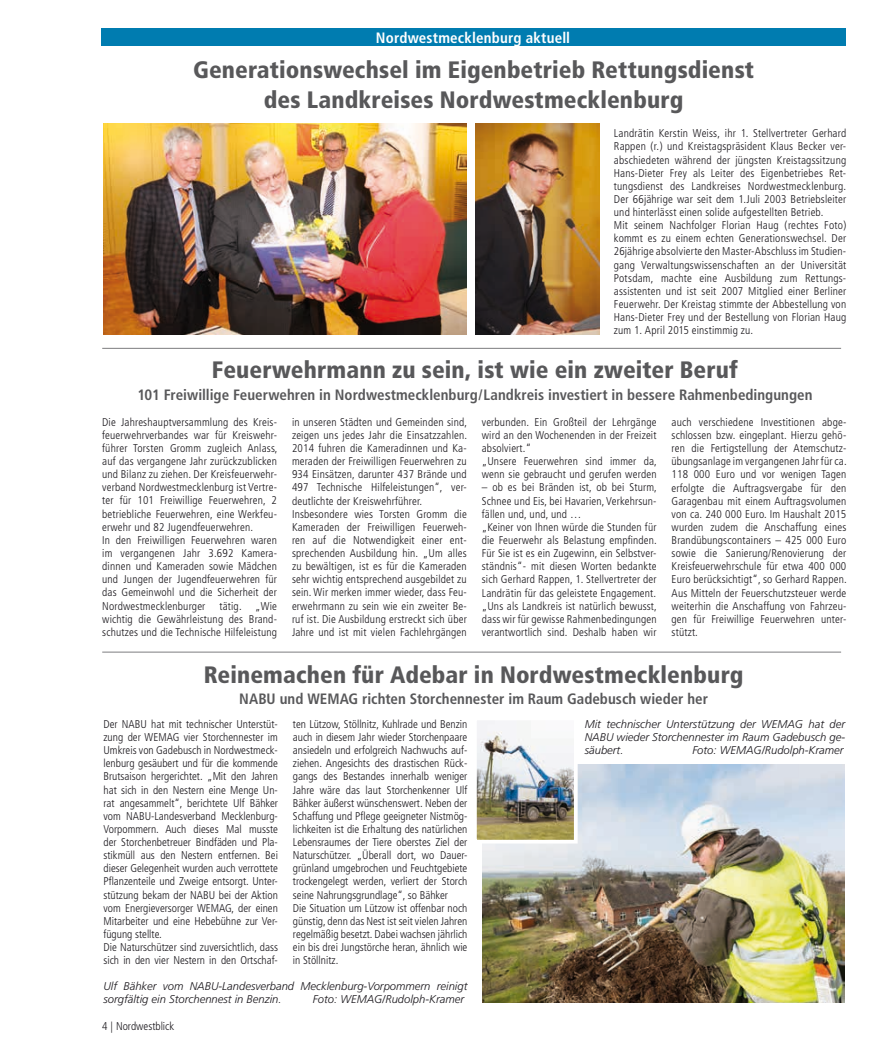
<style>
.page{position:relative;width:877px;height:1049px;background:#fff}
.page>*{position:absolute;margin:0;border:0;box-sizing:border-box;transform-origin:0 0}
.t1{font:900 condensed 23.75px/30px "Frutiger";letter-spacing:.005em;color:#58585a;text-align:center}
.t2{font:700 condensed 15px "Frutiger";color:#58585a}
.t3{font:700 condensed 15px "Frutiger";letter-spacing:.01em;color:#fff}
.t4{font:300 condensed 11.25px/13.1px "Frutiger";letter-spacing:.015em;color:#1a171c}
.t5{font:italic 300 11.25px/13.1px "Frutiger";color:#1a171c}
</style>
<div class="page">
<div style="left:101px;top:28px;width:744px;height:18px;background:#007cb0"></div>
<img style="left:475px;top:123px;width:125px;height:211px">
<img style="left:482px;top:764px;width:362px;height:239px">
<img style="left:103px;top:123px;width:363px;height:211px">
<hr style="left:102px;top:348px;width:739px;height:1px;background:#7c7d7f">
<hr style="left:102px;top:652px;width:739px;height:1px;background:#7c7d7f">
<img style="left:478px;top:721px;width:95px;height:117px">
<div style="left:473px;top:716px;width:105px;height:127px;border:4px solid #fff"></div>
<h2 class="t3" style="left:376px;top:29px;width:196px">Nordwestmecklenburg aktuell</h2>
<h1 class="t1" style="left:193px;top:55px;width:563px">Generationswechsel im Eigenbetrieb Rettungsdienst des Landkreises Nordwestmecklenburg</h1>
<p class="t4" style="left:614px;top:127px;width:234px">Landrätin Kerstin Weiss, ihr 1. Stellvertreter Gerhard Rappen (r.) und Kreistagspräsident Klaus Becker ver&shy;abschiedeten während der jüngsten Kreistagssitzung Hans-Dieter Frey als Leiter des Eigenbetriebes Ret&shy;tungsdienst des Landkreises Nordwestmecklenburg.<br>Der 66jährige war seit dem 1.Juli 2003 Betriebsleiter und hinterlässt einen solide aufgestellten Betrieb.<br>Mit seinem Nachfolger Florian Haug (rechtes Foto) kommt es zu einem echten Generationswechsel. Der 26jährige absolvierte den Master-Abschluss im Studien&shy;gang Verwaltungswissenschaften an der Universität Potsdam, machte eine Ausbildung zum Rettungs&shy;assistenten und ist seit 2007 Mitglied einer Berliner Feuerwehr. Der Kreistag stimmte der Abbestellung von Hans-Dieter Frey und der Bestellung von Florian Haug zum 1. April 2015 einstimmig zu.</p>
<h1 class="t1" style="left:212px;top:355px;width:528px">Feuerwehrmann zu sein, ist wie ein zweiter Beruf</h1>
<h2 class="t2" style="left:137px;top:386px;width:677px">101 Freiwillige Feuerwehren in Nordwestmecklenburg/Landkreis investiert in bessere Rahmenbedingungen</h2>
<p class="t4" style="left:102px;top:415px;width:177px">Die Jahreshauptversammlung des Kreis&shy;feuerwehrverbandes war für Kreiswehr&shy;führer Torsten Gromm zugleich Anlass, auf das vergangene Jahr zurückzublicken und Bilanz zu ziehen. Der Kreisfeuerwehr&shy;verband Nordwestmecklenburg ist Vertre&shy;ter für 101 Freiwillige Feuerwehren, 2 betriebliche Feuerwehren, eine Werkfeu&shy;erwehr und 82 Jugendfeuerwehren.<br>In den Freiwilligen Feuerwehren waren im vergangenen Jahr 3.692 Kamera&shy;dinnen und Kameraden sowie Mädchen und Jungen der Jugendfeuerwehren für das Gemeinwohl und die Sicherheit der Nordwestmecklenburger tätig. „Wie wichtig die Gewährleistung des Brand&shy;schutzes und die Technische Hilfeleistung</p>
<p class="t4" style="left:292px;top:415px;width:177px">in unseren Städten und Gemeinden sind, zeigen uns jedes Jahr die Einsatzzahlen.<br>2014 fuhren die Kameradinnen und Ka&shy;meraden der Freiwilligen Feuerwehren zu 934 Einsätzen, darunter 437 Brände und 497 Technische Hilfeleistungen“, ver&shy;deutlichte der Kreiswehrführer.<br>Insbesondere wies Torsten Gromm die Kameraden der Freiwilligen Feuerweh&shy;ren auf die Notwendigkeit einer ent&shy;sprechenden Ausbildung hin. „Um alles zu bewältigen, ist es für die Kameraden sehr wichtig entsprechend ausgebildet zu sein. Wir merken immer wieder, dass Feu&shy;erwehrmann zu sein wie ein zweiter Be&shy;ruf ist. Die Ausbildung erstreckt sich über Jahre und ist mit vielen Fachlehrgängen</p>
<p class="t4" style="left:482px;top:415px;width:177px">verbunden. Ein Großteil der Lehrgänge wird an den Wochenenden in der Freizeit absolviert.“<br>„Unsere Feuerwehren sind immer da, wenn sie gebraucht und gerufen werden</p>
<p class="t4" style="left:482px;top:481px;width:177px">– ob es bei Bränden ist, ob bei Sturm, Schnee und Eis, bei Havarien, Verkehrsun&shy;fällen und, und, und …<br>„Keiner von Ihnen würde die Stunden für die Feuerwehr als Belastung empfinden.<br>Für Sie ist es ein Zugewinn, ein Selbstver&shy;ständnis“- mit diesen Worten bedankte sich Gerhard Rappen, 1. Stellvertreter der Landrätin für das geleistete Engagement. „Uns als Landkreis ist natürlich bewusst, dass wir für gewisse Rahmenbedingungen verantwortlich sind. Deshalb haben wir</p>
<p class="t4" style="left:672px;top:416px;width:177px;text-align:justify">auch verschiedene Investitionen abge&shy;schlossen bzw. eingeplant. Hierzu gehö&shy;ren die Fertigstellung der Atemschutz&shy;übungsanlage im vergangenen Jahr für ca.<br>118 000 Euro und vor wenigen Tagen erfolgte die Auftragsvergabe für den Garagenbau mit einem Auftragsvolumen von ca. 240 000 Euro. Im Haushalt 2015 wurden zudem die Anschaffung eines Brandübungscontainers – 425 000 Euro sowie die Sanierung/Renovierung der Kreisfeuerwehrschule für etwa 400 000<br>Euro berücksichtigt“, so Gerhard Rappen.<br>Aus Mitteln der Feuerschutzsteuer werde weiterhin die Anschaffung von Fahrzeu&shy;gen für Freiwillige Feuerwehren unter&shy;stützt.</p>
<h1 class="t1" style="left:204px;top:660px;width:541px">Reinemachen für Adebar in Nordwestmecklenburg</h1>
<h2 class="t2" style="left:239px;top:690px;width:470px">NABU und WEMAG richten Storchennester im Raum Gadebusch wieder her</h2>
<p class="t4" style="left:103px;top:717px;width:176px">Der NABU hat mit technischer Unterstüt&shy;zung der WEMAG vier Storchennester im Umkreis von Gadebusch in Nordwestmeck&shy;lenburg gesäubert und für die kommende Brutsaison hergerichtet. „Mit den Jahren hat sich in den Nestern eine Menge Un&shy;rat angesammelt“, berichtete Ulf Bähker vom NABU-Landesverband Mecklenburg-Vorpommern. Auch dieses Mal musste der Storchenbetreuer Bindfäden und Pla&shy;stikmüll aus den Nestern entfernen. Bei dieser Gelegenheit wurden auch verrottete Pflanzenteile und Zweige entsorgt. Unter&shy;stützung bekam der NABU bei der Aktion vom Energieversorger WEMAG, der einen Mitarbeiter und eine Hebebühne zur Ver&shy;fügung stellte.<br>Die Naturschützer sind zuversichtlich, dass sich in den vier Nestern in den Ortschaf-</p>
<p class="t4" style="left:293px;top:718px;width:176px">ten Lützow, Stöllnitz, Kuhlrade und Benzin auch in diesem Jahr wieder Storchenpaare ansiedeln und erfolgreich Nachwuchs auf&shy;ziehen. Angesichts des drastischen Rück&shy;gangs des Bestandes innerhalb weniger Jahre wäre das laut Storchenkenner Ulf Bähker äußerst wünschenswert. Neben der Schaffung und Pflege geeigneter Nistmög&shy;lichkeiten ist die Erhaltung des natürlichen Lebensraumes der Tiere oberstes Ziel der Naturschützer. „Überall dort, wo Dauer&shy;grünland umgebrochen und Feuchtgebiete trockengelegt werden, verliert der Storch seine Nahrungsgrundlage“, so Bähker<br>Die Situation um Lützow ist offenbar noch günstig, denn das Nest ist seit vielen Jahren regelmäßig besetzt. Dabei wachsen jährlich ein bis drei Jungstörche heran, ähnlich wie in Stöllnitz.</p>
<p class="t5" style="left:103px;top:979px;width:365px">Ulf Bähker vom NABU-Landesverband Mecklenburg-Vorpommern reinigt sorgfältig ein Storchennest in Benzin.</p>
<p class="t5" style="left:313px;top:993px;width:153px">Foto: WEMAG/Rudolph-Kramer</p>
<p class="t4" style="left:102px;top:1019px;width:73px">4 | Nordwestblick</p>
<p class="t5" style="left:585px;top:717px;width:262px;text-align:justify">Mit technischer Unterstützung der WEMAG hat der NABU wieder Storchennester im Raum Gadebusch ge&shy;säubert.</p>
<p class="t5" style="left:692px;top:743px;width:153px">Foto: WEMAG/Rudolph-Kramer</p>
</div>
